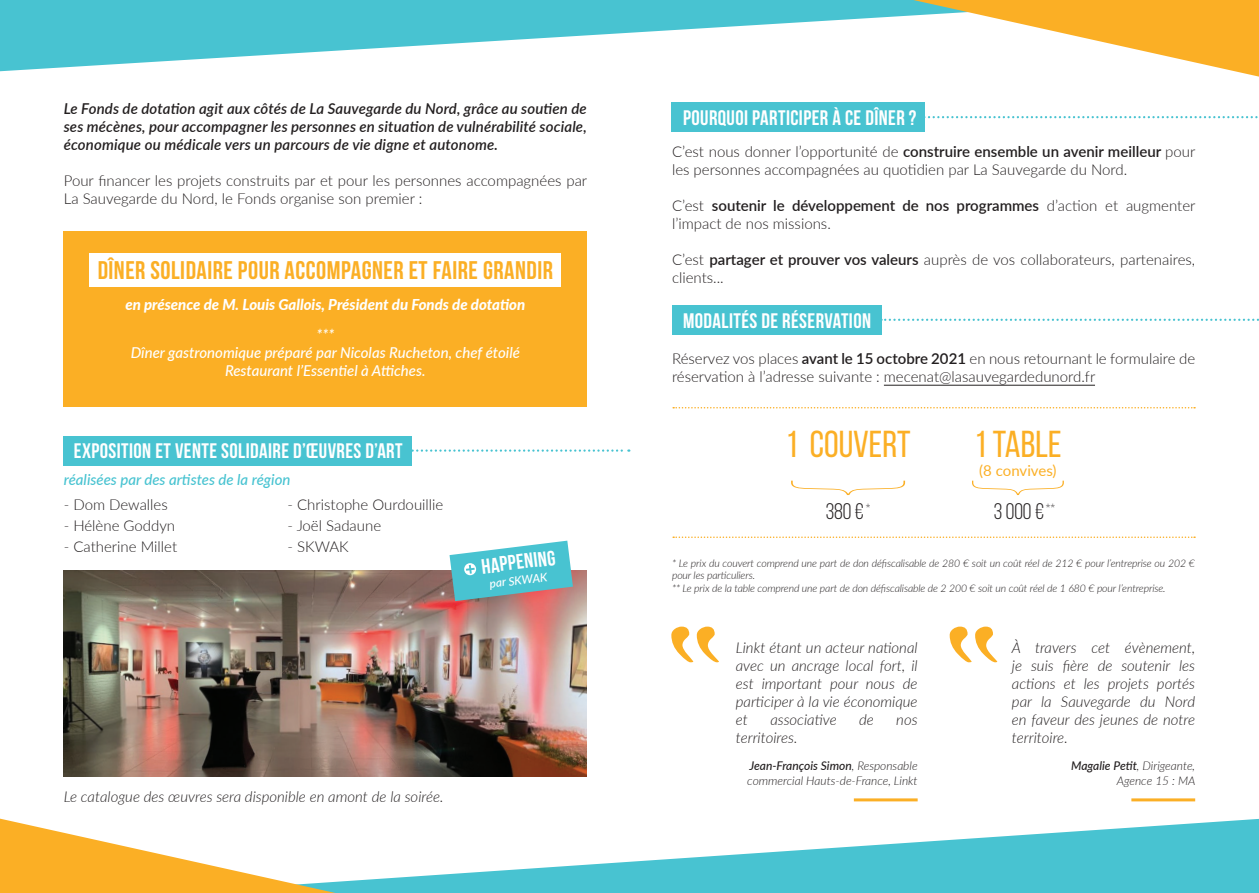
<style>
.page{position:relative;width:1259px;height:893px;background:#fff}
.page>*{position:absolute;margin:0;border:0;box-sizing:border-box;transform-origin:0 0}
.t1{font:37.5px "Bebas Neue";color:#fbaf25}
.t2{font:700 25.5px "Bebas Neue";letter-spacing:.02em;color:#fbaf25}
.t3{font:22.5px "Bebas Neue";color:#231f20}
.t4{font:700 21px "Bebas Neue";letter-spacing:.02em;color:#fff}
.t5{font:300 15px/18px "Lato";color:#231f20}
.t6{font:italic 300 15px/18px "Lato";color:#231f20;text-align:justify}
.t7{font:italic 600 15px/18px "Lato";letter-spacing:.01em;color:#231f20;text-align:justify}
.t8{font:italic 500 15px/18px "Lato";color:#fff;text-align:center}
.t9{font:italic 800 15px "Lato";color:#fff}
.t10{font:italic 500 15px "Lato";color:#48c3d1}
.t11{font:15px "Lato";color:#fbaf25}
.t12{font:italic 300 12px/14.4px "Lato";color:#231f20}
.t13{font:italic 500 11.85px "Lato";color:#fff}
.t14{font:italic 300 10.5px/12.6px "Lato";letter-spacing:-.01em;color:#231f20}
.s1{font-weight:600}
.s2{font-weight:500}
</style>
<div class="page">
<svg style="left:0;top:0;width:913px;height:71px;fill:#48c3d1"></svg>
<svg style="left:335px;top:819px;width:924px;height:74px;fill:#48c3d1"></svg>
<svg style="left:913px;top:0;width:346px;height:77px"></svg>
<svg style="left:0;top:819px;width:335px;height:74px"></svg>
<div style="left:64px;top:232px;width:523px;height:175px;background:#fbaf25"></div>
<div style="left:89px;top:253px;width:471px;height:34px;background:#fff"></div>
<div style="left:63px;top:436px;width:348px;height:29px;background:#48c3d1"></div>
<img style="left:64px;top:571px;width:523px;height:205px">
<hr style="left:884px;top:385px;width:211px;height:1px;background:#231f20">
<svg style="left:673px;top:536px;width:522px;height:2px"></svg>
<svg style="left:673px;top:407px;width:522px;height:1px"></svg>
<svg style="left:925px;top:116px;width:333px;height:2px"></svg>
<svg style="left:881px;top:319px;width:378px;height:2px"></svg>
<svg style="left:411px;top:449px;width:218px;height:3px"></svg>
<svg style="left:791px;top:481px;width:114px;height:14px"></svg>
<svg style="left:972px;top:481px;width:92px;height:14px"></svg>
<div style="left:671px;top:102px;width:254px;height:30px;background:#48c3d1"></div>
<div style="left:672px;top:305px;width:209px;height:30px;background:#48c3d1"></div>
<svg style="left:671px;top:627px;width:48px;height:35px"></svg>
<svg style="left:949px;top:627px;width:48px;height:35px"></svg>
<hr style="left:854px;top:798px;width:63px;height:3px;background:#fbaf25">
<hr style="left:1131px;top:798px;width:64px;height:3px;background:#fbaf25">
<svg style="left:449px;top:541px;width:124px;height:60px;background:#71c0c9"></svg>
<p class="t7" style="left:64px;top:99px;width:524px">Le Fonds de dotation agit aux côtés de La Sauvegarde du Nord, grâce au soutien de ses mécènes, pour accompagner les personnes en situation de vulnérabilité sociale, économique ou médicale vers un parcours de vie digne et autonome.</p>
<p class="t5" style="left:64px;top:171px;width:525px">Pour financer les projets construits par et pour les personnes accompagnées par<br>La Sauvegarde du Nord, le Fonds organise son premier :</p>
<h2 class="t2" style="left:98px;top:257px;width:457px">DÎNER SOLIDAIRE POUR ACCOMPAGNER ET FAIRE GRANDIR</h2>
<p class="t9" style="left:125px;top:293px;width:401px">en présence de M. Louis Gallois, Président du Fonds de dotation</p>
<p class="t8" style="left:131px;top:325px;width:391px">***<br>Dîner gastronomique préparé par Nicolas Rucheton, chef étoilé<br>Restaurant l’Essentiel à Attiches.</p>
<h3 class="t4" style="left:74px;top:440px;width:330px">EXPOSITION ET VENTE SOLIDAIRE D’ŒUVRES D’ART</h3>
<p class="t10" style="left:64px;top:469px;width:228px">réalisées par des artistes de la région</p>
<p class="t5" style="left:64px;top:495px;width:105px">- Dom Dewalles</p>
<p class="t5" style="left:64px;top:516px;width:113px">- Hélène Goddyn</p>
<p class="t5" style="left:64px;top:537px;width:115px">- Catherine Millet</p>
<p class="t5" style="left:287px;top:495px;width:157px">- Christophe Ourdouillie</p>
<p class="t5" style="left:287px;top:516px;width:95px">- Joël Sadaune</p>
<p class="t5" style="left:287px;top:537px;width:63px">- SKWAK</p>
<h3 class="t4" style="left:480px;top:555px;width:76px;rotate:-7deg">HAPPENING</h3>
<p class="t13" style="left:489px;top:575px;width:59px;rotate:-7deg">par SKWAK</p>
<p class="t6" style="left:64px;top:787px;width:381px">Le catalogue des œuvres sera disponible en amont de la soirée.</p>
<h3 class="t4" style="left:683px;top:106px;width:235px">POURQUOI PARTICIPER À CE DÎNER ?</h3>
<p class="t5" style="left:672px;top:142px;width:525px">C’est nous donner l’opportunité de <span class="s1">construire ensemble un avenir meilleur</span> pour les personnes accompagnées au quotidien par La Sauvegarde du Nord.</p>
<p class="t5" style="left:672px;top:196px;width:525px">C’est <span class="s1">soutenir le développement de nos programmes</span> d’action et augmenter l’impact de nos missions.</p>
<p class="t5" style="left:672px;top:250px;width:524px">C’est <span class="s1">partager et prouver vos valeurs</span> auprès de vos collaborateurs, partenaires, clients...</p>
<h3 class="t4" style="left:683px;top:309px;width:189px">MODALITÉS DE RÉSERVATION</h3>
<p class="t5" style="left:672px;top:349px;width:524px">Réservez vos places <span class="s1">avant le 15 octobre 2021</span> en nous retournant le formulaire de réservation à l’adresse suivante : mecenat@lasauvegardedunord.fr</p>
<h1 class="t1" style="left:785px;top:423px;width:127px">1 COUVERT</h1>
<h1 class="t1" style="left:974px;top:423px;width:89px">1 TABLE</h1>
<p class="t11" style="left:979px;top:460px;width:79px">(8 convives)</p>
<h3 class="t3" style="left:825px;top:500px;width:46px">380 € <sup>*</sup></h3>
<h3 class="t3" style="left:993px;top:499px;width:63px">3 000 € <sup>**</sup></h3>
<p class="t14" style="left:672px;top:556px;width:524px">* Le prix du couvert comprend une part de don défiscalisable de 280 € soit un coût réel de 212 € pour l’entreprise ou 202 € pour les particuliers.<br>** Le prix de la table comprend une part de don défiscalisable de 2 200 € soit un coût réel de 1 680 € pour l’entreprise.</p>
<p class="t6" style="left:736px;top:638px;width:183px">Linkt étant un acteur national avec un ancrage local fort, il est important pour nous de participer à la vie économique et</p>
<p class="t6" style="left:770px;top:710px;width:68px">associative</p>
<p class="t6" style="left:859px;top:710px;width:16px">de</p>
<p class="t6" style="left:896px;top:710px;width:23px">nos</p>
<p class="t6" style="left:736px;top:728px;width:63px">territoires.</p>
<p class="t12" style="left:747px;top:758px;width:172px"><span class="s2">Jean-François Simon</span>, Responsable commercial Hauts-de-France, Linkt</p>
<p class="t6" style="left:1012px;top:638px;width:185px">À travers cet évènement, je suis fière de soutenir les actions et les projets portés par la Sauvegarde du Nord en faveur des jeunes de notre territoire.</p>
<p class="t12" style="left:1071px;top:758px;width:126px;text-align:right"><span class="s2">Magalie Petit</span>, Dirigeante,<br>Agence 15 : MA</p>
</div>
